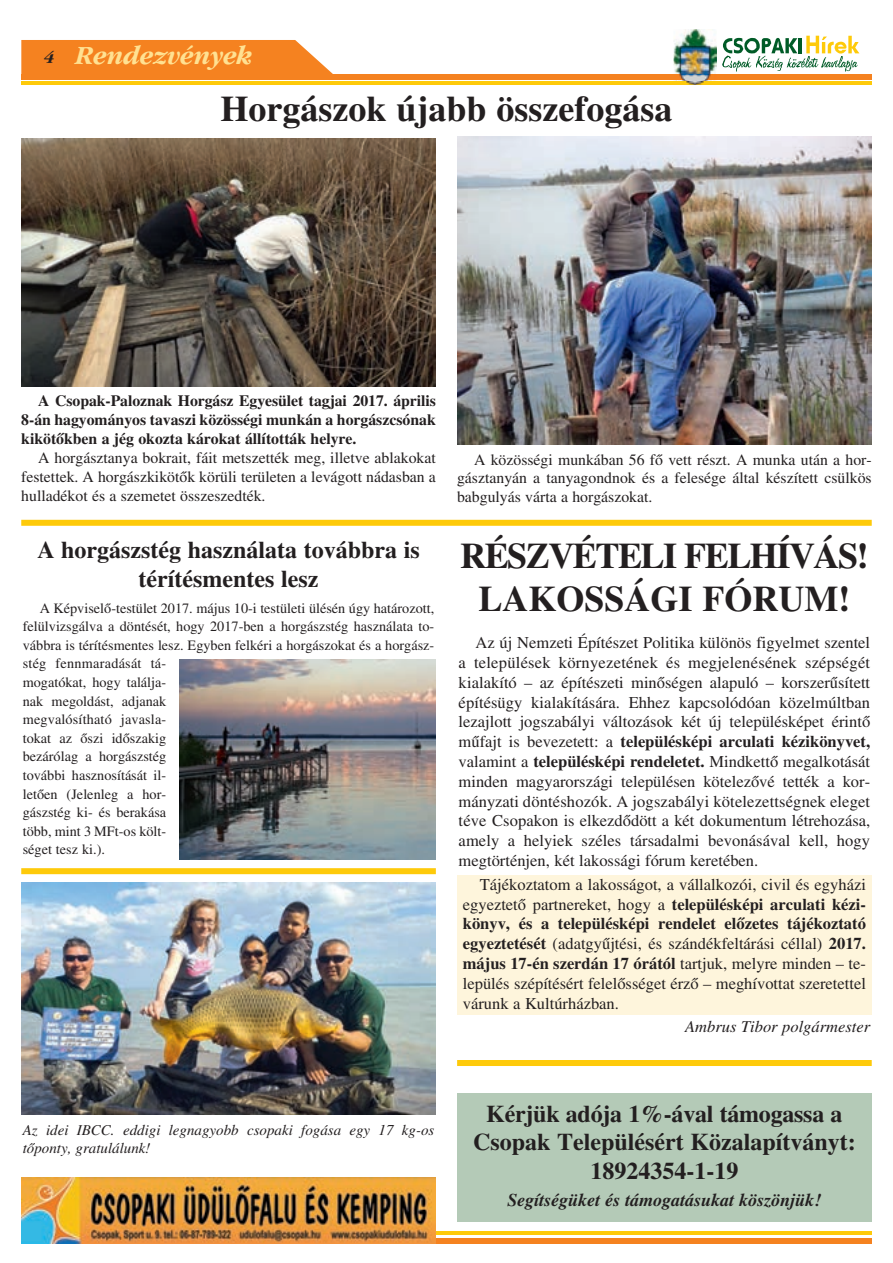
<style>
.page{position:relative;width:893px;height:1263px;background:#fff}
.page>*{position:absolute;margin:0;border:0;box-sizing:border-box;transform-origin:0 0}
.t1{font:36px/43.2px "Hu Times Bold";letter-spacing:-.04em;color:#231f20;text-align:center}
.t2{font:36px "Hu Times Bold";color:#231f20}
.t3{font:italic 27px "Garamond HU Bold";letter-spacing:-.01em;color:#ffe192;scale:.95 1}
.t4{font:24px/28.5px "Hu Times Bold";color:#231f20;text-align:center}
.t5{font:italic 18px "Hu Times Bold";color:#231f20}
.t6{font:16.5px/19.8px "Hu Times Roman";color:#231f20;text-align:justify}
.t7{font:16.5px "Hu Times Bold";color:#231f20}
.t8{font:16.5px "Hu Times Italic";color:#231f20}
.t9{font:15.75px/18.9px "Hu Times Roman";color:#231f20;text-align:justify}
.t10{font:15.75px/18.9px "Hu Times Bold";color:#231f20;text-align:justify}
.t11{font:15px/18px "Hu Times Italic";color:#231f20}
.t12{font:14.25px/18.6px "Hu Times Roman";color:#231f20}
.s1{font-size:18px;color:#231f20}
.s2{font-family:"Hu Times Roman"}
.s3{font-family:"Hu Times Bold"}
</style>
<div class="page">
<hr style="left:21px;top:82px;width:851px;height:3px;background:#feca0a">
<div style="left:21px;top:74px;width:851px;height:5px;background:#f58220"></div>
<div style="left:21px;top:40px;width:312px;height:34px;background:#f58220"></div>
<svg style="left:722px;top:36px;width:137px;height:36px"></svg>
<img style="left:674px;top:29px;width:43px;height:53px">
<img style="left:686px;top:82px;width:18px;height:3px">
<img style="left:674px;top:74px;width:43px;height:5px">
<div style="left:21px;top:1238px;width:851px;height:5px;background:#f58220"></div>
<hr style="left:21px;top:1231px;width:851px;height:3px;background:#feca0a">
<img style="left:21px;top:1178px;width:415px;height:65px">
<div style="left:21px;top:868px;width:415px;height:6px;background:#feca0a"></div>
<div style="left:21px;top:520px;width:851px;height:6px;background:#feca0a"></div>
<div style="left:457px;top:1060px;width:415px;height:6px;background:#feca0a"></div>
<img style="left:21px;top:139px;width:415px;height:247px">
<img style="left:457px;top:137px;width:415px;height:308px">
<img style="left:21px;top:883px;width:415px;height:232px">
<div style="left:457px;top:875px;width:415px;height:140px;background:#fef5dc"></div>
<div style="left:457px;top:1093px;width:415px;height:129px;background:#b4cab7"></div>
<img style="left:180px;top:659px;width:256px;height:200px">
<h2 class="t3" style="left:44px;top:45px;width:221px"><span class="s1">4</span> Rendezvények</h2>
<h1 class="t2" style="left:221px;top:96px;width:453px">Horgászok újabb összefogása</h1>
<p class="t10" style="left:21px;top:393px;width:416px;text-indent:17px">A Csopak-Paloznak Horgász Egyesület tagjai 2017. április 8-án hagyományos tavaszi közösségi munkán a horgászcsónak kikötõkben a jég okozta károkat állították helyre.</p>
<p class="t9" style="left:21px;top:449px;width:416px;text-indent:17px">A horgásztanya bokrait, fáit metszették meg, illetve ablakokat festettek. A horgászkikötõk körüli területen a levágott nádasban a hulladékot és a szemetet összeszedték.</p>
<p class="t9" style="left:457px;top:451px;width:416px;text-indent:17px">A közösségi munkában 56 fõ vett részt. A munka után a hor&shy;gásztanyán a tanyagondnok és a felesége által készített csülkös babgulyás várta a horgászokat.</p>
<h3 class="t4" style="left:37px;top:537px;width:384px">A horgászstég használata továbbra is térítésmentes lesz</h3>
<p class="t12" style="left:23px;top:600px;width:413px;text-indent:17px">A Képviselõ-testület 2017. május 10-i testületi ülésén úgy határozott, felülvizsgálva a döntését, hogy 2017-ben a horgászstég használata to&shy;vábbra is térítésmentes lesz. Egyben felkéri a horgászokat és a horgász&shy;stég fennmaradását tá-<br>mogatókat, hogy találja-<br>nak megoldást, adjanak<br>megvalósítható javasla-<br>tokat az õszi idõszakig<br>bezárólag a horgászstég<br>további hasznosítását il-<br>letõen (Jelenleg a hor-<br>gászstég ki- és berakása<br>több, mint 3 MFt-os költ-<br>séget tesz ki.).</p>
<h1 class="t1" style="left:460px;top:537px;width:410px">RÉSZVÉTELI FELHÍVÁS!<br>LAKOSSÁGI FÓRUM!</h1>
<p class="t6" style="left:459px;top:634px;width:413px;text-indent:17px">Az új Nemzeti Építészet Politika különös figyelmet szentel a települések környezetének és megjelenésének szépségét kialakító – az építészeti minõségen alapuló – korszerûsített építésügy kialakítására. Ehhez kapcsolódóan közelmúltban lezajlott jogszabályi változások két új településképet érintõ</p>
<p class="t7" style="left:459px;top:736px;width:413px"><span class="s2">mûfajt is bevezetett: a</span> településképi arculati kézikönyvet,</p>
<p class="t6" style="left:459px;top:753px;width:413px">valamint a <span class="s3">településképi rendeletet.</span> Mindkettõ megalkotását minden magyarországi településen kötelezõvé tették a kor&shy;mányzati döntéshozók. A jogszabályi kötelezettségnek eleget téve Csopakon is elkezdõdött a két dokumentum létrehozása, amely a helyiek széles társadalmi bevonásával kell, hogy megtörténjen, két lakossági fórum keretében.</p>
<p class="t6" style="left:463px;top:876px;width:405px;text-align:right">Tájékoztatom a lakosságot, a vállalkozói, civil és egyházi egyeztetõ partnereket, hogy a <span class="s3">településképi arculati kézi-</span></p>
<p class="t7" style="left:463px;top:918px;width:405px">könyv, és a településképi rendelet elõzetes tájékoztató</p>
<p class="t6" style="left:463px;top:935px;width:405px"><span class="s3">egyeztetését</span> (adatgyûjtési, és szándékfeltárási céllal) <span class="s3">2017.</span></p>
<p class="t7" style="left:463px;top:957px;width:405px">május 17-én szerdán 17 órától <span class="s2">tartjuk, melyre minden – te-</span></p>
<p class="t6" style="left:463px;top:975px;width:405px">lepülés szépítésért felelõsséget érzõ – meghívottat szeretettel várunk a Kultúrházban.</p>
<p class="t8" style="left:685px;top:1021px;width:187px">Ambrus Tibor polgármester</p>
<p class="t11" style="left:23px;top:1122px;width:413px">Az idei IBCC. eddigi legnagyobb csopaki fogása egy 17 kg-os tõponty, gratulálunk!</p>
<h3 class="t4" style="left:473px;top:1101px;width:384px">Kérjük adója 1%-ával támogassa a<br>Csopak Településért Közalapítványt:<br>18924354-1-19</h3>
<p class="t5" style="left:507px;top:1193px;width:315px">Segítségüket és támogatásukat köszönjük!</p>
</div>
